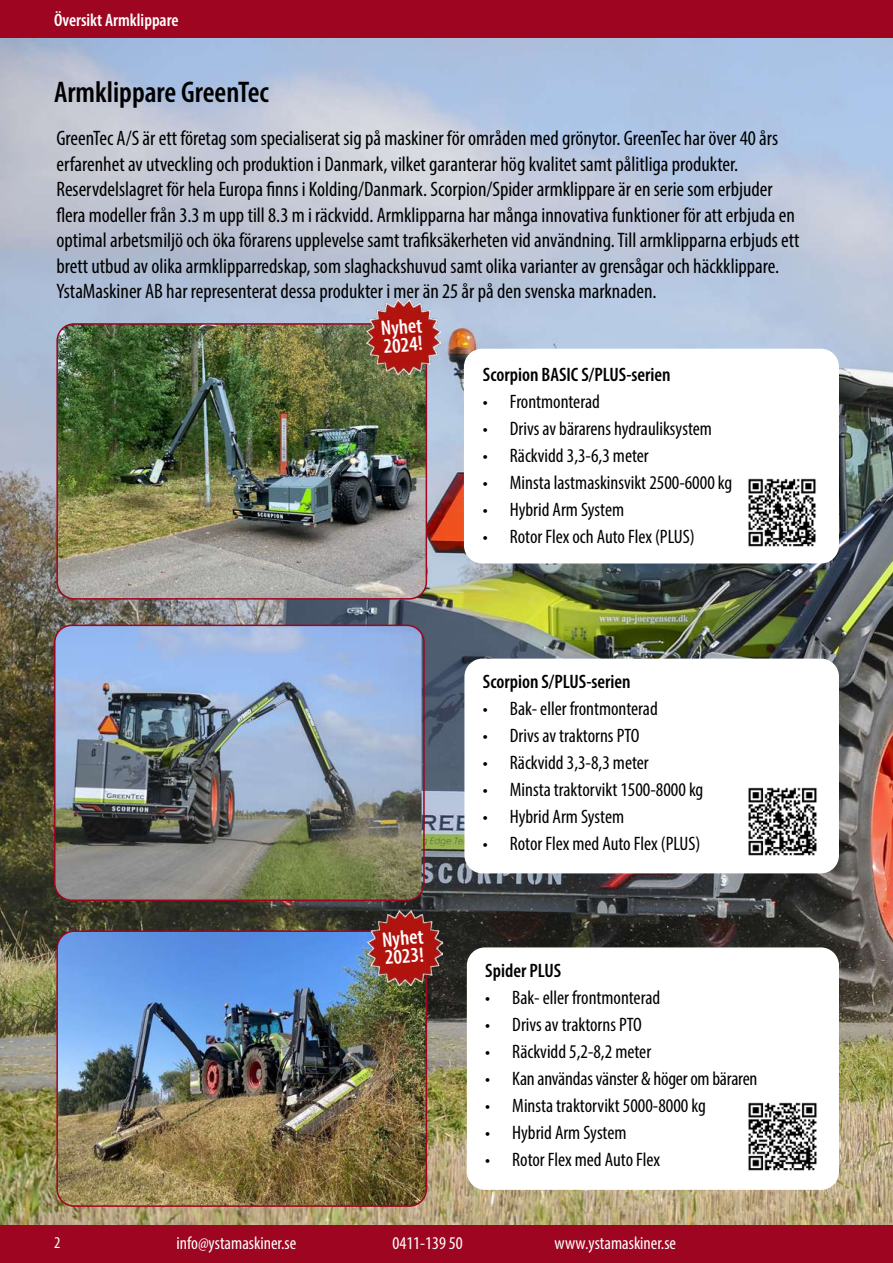
<style>
.page{position:relative;width:893px;height:1263px;background:#fff}
.page>*{position:absolute;margin:0;border:0;box-sizing:border-box;transform-origin:0 0}
.t1{font:600 condensed 30px "Myriad Pro";color:#000}
.t2{font:condensed 21px/25.5px "Myriad Pro";color:#000}
.t3{font:600 condensed 21px/18px "Myriad Pro";color:#fff}
.t4{font:condensed 19.5px "Myriad Pro";color:#000}
.t5{font:600 condensed 19.5px "Myriad Pro";color:#000}
.t6{font:condensed 18px "Myriad Pro";color:#fff}
.t7{font:600 condensed 18px "Myriad Pro";color:#fff}
.t8{font:condensed 16.5px "Myriad Pro";color:#fff}
</style>
<div class="page">
<div style="left:0;top:1224px;width:893px;height:39px;background:#9d0520"></div>
<div style="left:0;top:0;width:893px;height:39px;background:#9d0520"></div>
<img style="left:0;top:39px;width:893px;height:1186px">
<img style="left:57px;top:324px;width:369px;height:275px">
<div style="left:56px;top:323px;width:371px;height:277px;border:2px solid #9d0520;border-radius:17px"></div>
<img style="left:55px;top:625px;width:367px;height:275px">
<div style="left:54px;top:625px;width:371px;height:276px;border:2px solid #9d0520;border-radius:17px"></div>
<div style="left:464px;top:349px;width:375px;height:214px;background:#fff;border-radius:18px"></div>
<div style="left:464px;top:659px;width:375px;height:214px;background:#fff;border-radius:18px"></div>
<img style="left:57px;top:931px;width:369px;height:275px">
<div style="left:56px;top:930px;width:371px;height:277px;border:2px solid #9d0520;border-radius:17px"></div>
<div style="left:467px;top:947px;width:372px;height:243px;background:#fff;border-radius:18px"></div>
<img style="left:368px;top:911px;width:74px;height:74px">
<img style="left:367px;top:300px;width:74px;height:74px">
<img style="left:748px;top:478px;width:68px;height:69px">
<img style="left:748px;top:787px;width:69px;height:69px">
<img style="left:748px;top:1102px;width:69px;height:69px">
<p class="t7" style="left:54px;top:9px;width:126px">Översikt Armklippare</p>
<h1 class="t1" style="left:54px;top:73px;width:216px">Armklippare GreenTec</h1>
<p class="t2" style="left:56px;top:125px;width:745px">GreenTec A/S är ett företag som specialiserat sig på maskiner för områden med grönytor. GreenTec har över 40 års erfarenhet av utveckling och produktion i Danmark, vilket garanterar hög kvalitet samt pålitliga produkter.<br>Reservdelslagret för hela Europa finns i Kolding/Danmark. Scorpion/Spider armklippare är en serie som erbjuder flera modeller från 3.3 m upp till 8.3 m i räckvidd. Armklipparna har många innovativa funktioner för att erbjuda en optimal arbetsmiljö och öka förarens upplevelse samt trafiksäkerheten vid användning. Till armklipparna erbjuds ett brett utbud av olika armklipparredskap, som slaghackshuvud samt olika varianter av grensågar och häckklippare.<br>YstaMaskiner AB har representerat dessa produkter i mer än 25 år på den svenska marknaden.</p>
<p class="t8" style="left:54px;top:1233px;width:8px">2</p>
<p class="t3" style="left:380px;top:319px;width:43px;rotate:-5deg">Nyhet<br>2024!</p>
<p class="t3" style="left:381px;top:930px;width:43px;rotate:-5deg">Nyhet<br>2023!</p>
<p class="t5" style="left:483px;top:363px;width:189px">Scorpion BASIC S/PLUS-serien</p>
<p class="t4" style="left:483px;top:390px;width:119px">• Frontmonterad</p>
<p class="t4" style="left:483px;top:417px;width:231px">• Drivs av bärarens hydrauliksystem</p>
<p class="t4" style="left:483px;top:444px;width:167px">• Räckvidd 3,3-6,3 meter</p>
<p class="t4" style="left:483px;top:471px;width:251px">• Minsta lastmaskinsvikt 2500-6000 kg</p>
<p class="t4" style="left:483px;top:498px;width:143px">• Hybrid Arm System</p>
<p class="t4" style="left:483px;top:525px;width:213px">• Rotor Flex och Auto Flex (PLUS)</p>
<p class="t5" style="left:483px;top:669px;width:149px">Scorpion S/PLUS-serien</p>
<p class="t4" style="left:483px;top:697px;width:177px">• Bak- eller frontmonterad</p>
<p class="t4" style="left:483px;top:724px;width:158px">• Drivs av traktorns PTO</p>
<p class="t4" style="left:483px;top:751px;width:167px">• Räckvidd 3,3-8,3 meter</p>
<p class="t4" style="left:483px;top:778px;width:222px">• Minsta traktorvikt 1500-8000 kg</p>
<p class="t4" style="left:483px;top:805px;width:143px">• Hybrid Arm System</p>
<p class="t4" style="left:483px;top:832px;width:219px">• Rotor Flex med Auto Flex (PLUS)</p>
<p class="t5" style="left:485px;top:958px;width:77px">Spider PLUS</p>
<p class="t4" style="left:485px;top:985px;width:177px">• Bak- eller frontmonterad</p>
<p class="t4" style="left:485px;top:1012px;width:158px">• Drivs av traktorns PTO</p>
<p class="t4" style="left:485px;top:1039px;width:167px">• Räckvidd 5,2-8,2 meter</p>
<p class="t4" style="left:485px;top:1066px;width:274px">• Kan användas vänster &amp; höger om bäraren</p>
<p class="t4" style="left:485px;top:1093px;width:222px">• Minsta traktorvikt 5000-8000 kg</p>
<p class="t4" style="left:485px;top:1120px;width:143px">• Hybrid Arm System</p>
<p class="t4" style="left:485px;top:1147px;width:176px">• Rotor Flex med Auto Flex</p>
<p class="t6" style="left:176px;top:1232px;width:121px">info@ystamaskiner.se</p>
<p class="t6" style="left:392px;top:1232px;width:72px">0411-139 50</p>
<p class="t6" style="left:554px;top:1232px;width:123px">www.ystamaskiner.se</p>
</div>
